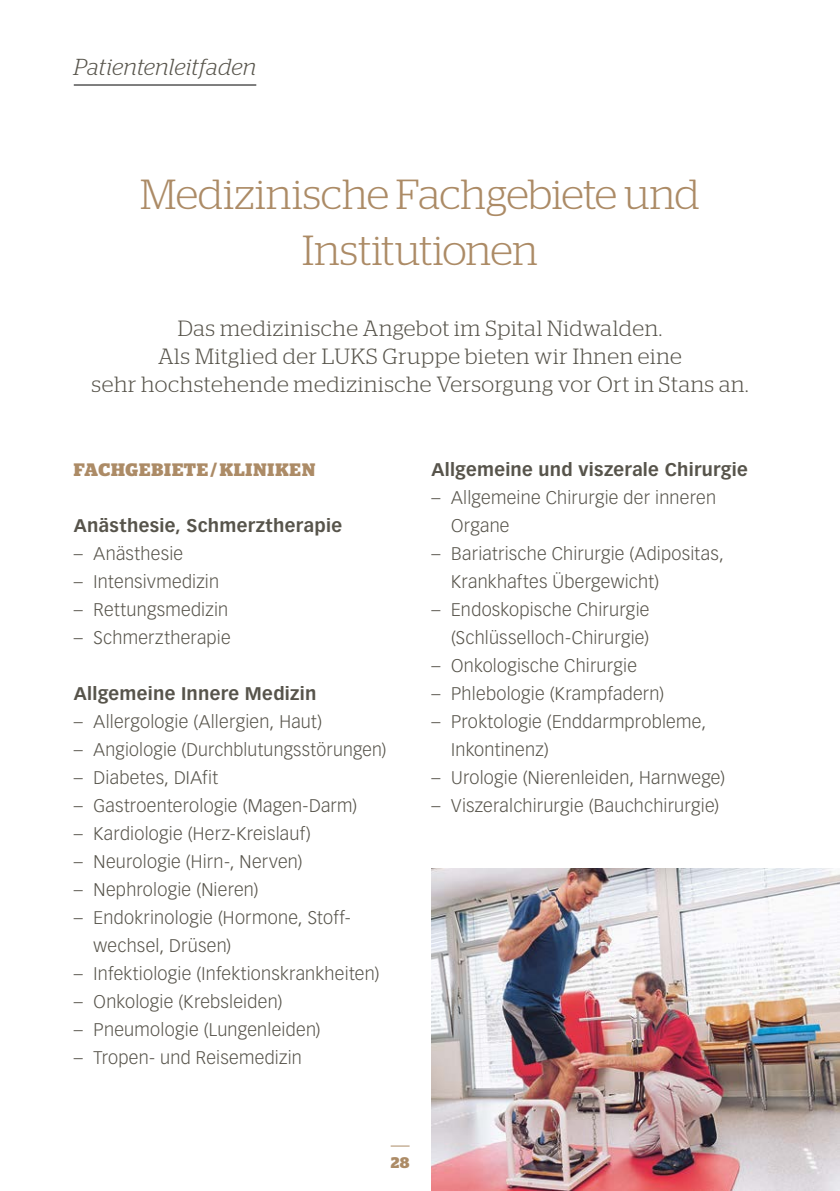
<style>
.page{position:relative;width:840px;height:1191px;background:#fff}
.page>*{position:absolute;margin:0;border:0;box-sizing:border-box;transform-origin:0 0}
.t1{font:300 42px/56px "Stag";letter-spacing:-.005em;color:#ac8b66;text-align:center}
.t2{font:italic 300 23px "Stag";letter-spacing:.005em;color:#57544b}
.t3{font:300 22px/28px "Stag";letter-spacing:.03em;color:#57544b;text-align:center}
.t4{font:300 18px/28px "Vectora LT Std";letter-spacing:.015em;color:#57544b}
.t5{font:700 18px "Vectora LT Std";letter-spacing:.015em;color:#57544b}
.t6{font:700 18px "Stag";letter-spacing:.05em;color:#ac8b66}
.t7{font:700 15.4px "Stag";color:#ac8b66}
</style>
<div class="page">
<svg style="left:390px;top:1145px;width:19px;height:1px"></svg>
<hr style="left:74px;top:85px;width:182px;height:1px;background:#000">
<img style="left:431px;top:868px;width:408px;height:323px">
<p class="t2" style="left:74px;top:53px;width:184px">Patientenleitfaden</p>
<h1 class="t1" style="left:140px;top:166px;width:560px">Medizinische Fachgebiete und<br>Institutionen</h1>
<p class="t3" style="left:91px;top:314px;width:658px">Das medizinische Angebot im Spital Nidwalden.<br>Als Mitglied der LUKS Gruppe bieten wir Ihnen eine<br>sehr hochstehende medizinische Versorgung vor Ort in Stans an.</p>
<p class="t6" style="left:74px;top:459px;width:243px">FACHGEBIETE / KLINIKEN</p>
<p class="t5" style="left:74px;top:515px;width:270px">Anästhesie, Schmerztherapie</p>
<p class="t4" style="left:74px;top:540px;width:111px">– Anästhesie</p>
<p class="t4" style="left:74px;top:568px;width:147px">– Intensivmedizin</p>
<p class="t4" style="left:74px;top:596px;width:156px">– Rettungsmedizin</p>
<p class="t4" style="left:74px;top:624px;width:158px">– Schmerztherapie</p>
<p class="t5" style="left:74px;top:683px;width:244px">Allgemeine Innere Medizin</p>
<p class="t4" style="left:74px;top:708px;width:250px">– Allergologie (Allergien, Haut)</p>
<p class="t4" style="left:74px;top:736px;width:314px">– Angiologie (Durchblutungsstörungen)</p>
<p class="t4" style="left:74px;top:764px;width:146px">– Diabetes, DIAfit</p>
<p class="t4" style="left:74px;top:792px;width:285px">– Gastroenterologie (Magen-Darm)</p>
<p class="t4" style="left:74px;top:820px;width:238px">– Kardiologie (Herz-Kreislauf)</p>
<p class="t4" style="left:74px;top:848px;width:230px">– Neurologie (Hirn-, Nerven)</p>
<p class="t4" style="left:74px;top:876px;width:186px">– Nephrologie (Nieren)</p>
<p class="t4" style="left:94px;top:904px;width:257px;text-indent:-20px">– Endokrinologie (Hormone, Stoff&shy;wechsel, Drüsen)</p>
<p class="t4" style="left:74px;top:960px;width:307px">– Infektiologie (Infektionskrankheiten)</p>
<p class="t4" style="left:74px;top:988px;width:210px">– Onkologie (Krebsleiden)</p>
<p class="t4" style="left:74px;top:1016px;width:248px">– Pneumologie (Lungenleiden)</p>
<p class="t4" style="left:74px;top:1044px;width:229px">– Tropen- und Reisemedizin</p>
<p class="t5" style="left:431px;top:459px;width:318px">Allgemeine und viszerale Chirurgie</p>
<p class="t4" style="left:451px;top:484px;width:266px;text-indent:-20px">– Allgemeine Chirurgie der inneren<br>Organe</p>
<p class="t4" style="left:451px;top:540px;width:274px;text-indent:-20px">– Bariatrische Chirurgie (Adipositas,<br>Krankhaftes Übergewicht)</p>
<p class="t4" style="left:431px;top:596px;width:219px;text-align:right">– Endoskopische Chirurgie (Schlüsselloch-Chirurgie)</p>
<p class="t4" style="left:431px;top:652px;width:207px">– Onkologische Chirurgie</p>
<p class="t4" style="left:431px;top:680px;width:234px">– Phlebologie (Krampfadern)</p>
<p class="t4" style="left:451px;top:708px;width:256px;text-indent:-20px">– Proktologie (Enddarmprobleme,<br>Inkontinenz)</p>
<p class="t4" style="left:431px;top:764px;width:295px">– Urologie (Nierenleiden, Harnwege)</p>
<p class="t4" style="left:431px;top:792px;width:289px">– Viszeralchirurgie (Bauchchirurgie)</p>
<p class="t7" style="left:390px;top:1153px;width:20px">28</p>
</div>
